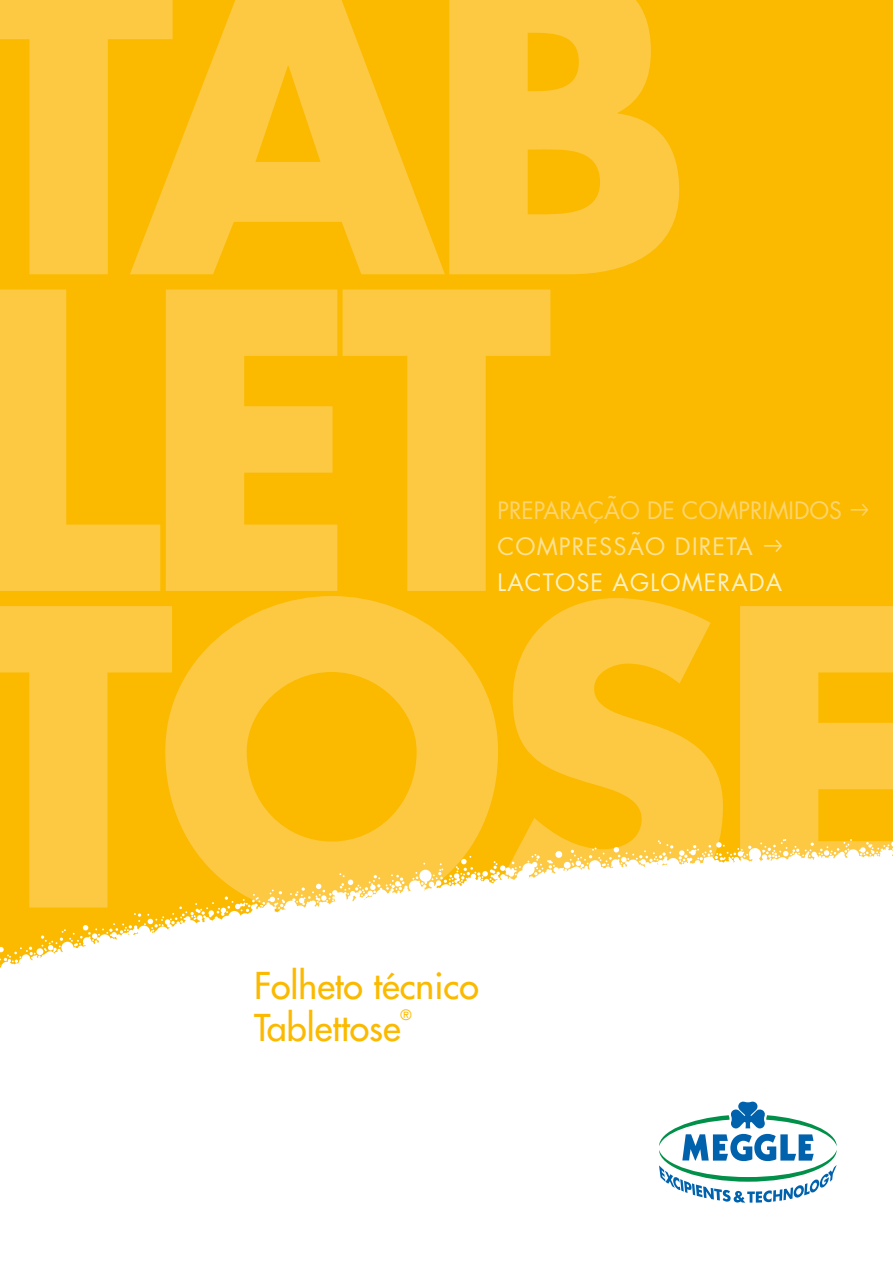
<style>
.page{position:relative;width:893px;height:1263px;background:#fff}
.page>*{position:absolute;margin:0;border:0;box-sizing:border-box;transform-origin:0 0}
.t1{font:700 399.75px/316.6px "Futura";letter-spacing:-.05em;color:#fdc943}
.t2{font:36px/42px "Futura";color:#fbba00}
.t3{font:23.4px/36.2px "Futura";letter-spacing:.05em;color:#ffd46e}
.t4{font:13.95px "Futura";color:#fbba00}
.s1{color:#ffe195}
.s2{color:#fff1c4}
</style>
<div class="page">
<div style="left:0;top:0;width:893px;height:972px;background:#fbba00"></div>
<svg style="left:0;top:839px;width:893px;height:133px;fill:#fff"></svg>
<svg style="left:659px;top:1101px;width:178px;height:102px"></svg>
<h1 class="t1" style="left:-38px;top:-45px;width:973px">TAB<br>LET<br>TOSE</h1>
<p class="t3" style="left:497px;top:492px;width:374px">PREPARAÇÃO DE COMPRIMIDOS →<br><span class="s1">COMPRESSÃO DIRETA</span> <span class="s1">→<br></span><span class="s2">LACTOSE AGLOMERADA</span></p>
<h2 class="t2" style="left:254px;top:964px;width:226px">Folheto técnico<br>Tablettose</h2>
<p class="t4" style="left:401px;top:1005px;width:13px">®</p>
</div>
